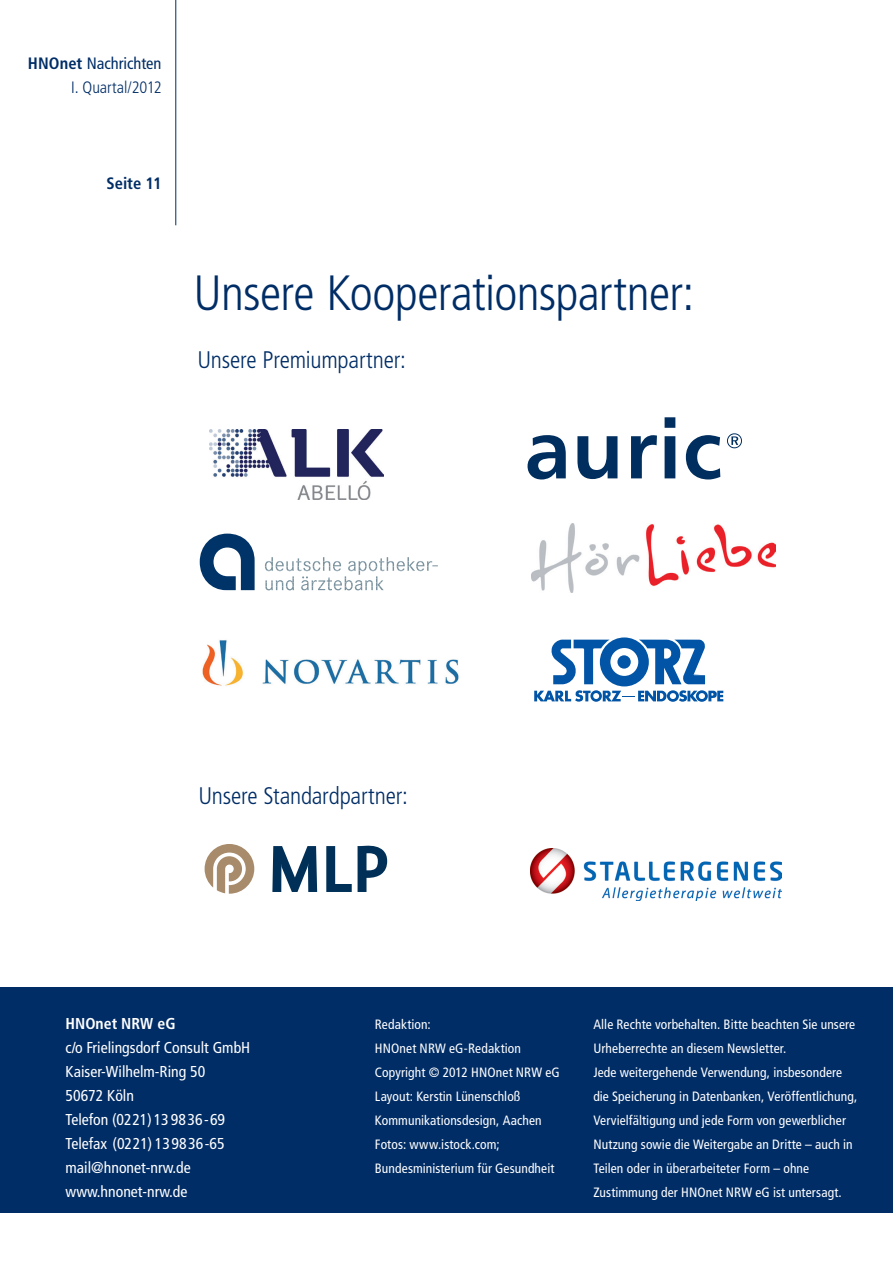
<style>
.page{position:relative;width:893px;height:1263px;background:#fff}
.page>*{position:absolute;margin:0;border:0;box-sizing:border-box;transform-origin:0 0}
.t1{font:300 condensed 49.5px "Frutiger LT";letter-spacing:-.015em;color:#002d66}
.t2{font:300 condensed 24px "Frutiger LT";letter-spacing:-.01em;color:#002d66}
.t3{font:300 condensed 16.5px/24px "Frutiger LT";letter-spacing:-.005em;color:#002d66;text-align:right}
.t4{font:700 condensed 16.5px "Frutiger LT";color:#002d66}
.t5{font:condensed 15.75px/24px "Frutiger LT";color:#fff}
.t6{font:700 condensed 15.75px "Frutiger LT";color:#fff}
.t7{font:condensed 13.5px/24px "Frutiger LT";letter-spacing:.01em;color:#fff}
.s1{font-weight:700}
.s2{font-weight:400}
</style>
<div class="page">
<hr style="left:175px;top:0;width:1px;height:225px;background:#002d66">
<div style="left:0;top:988px;width:893px;height:225px;background:#002d66"></div>
<svg style="left:534px;top:637px;width:189px;height:65px"></svg>
<img style="left:202px;top:640px;width:257px;height:46px">
<img style="left:210px;top:429px;width:174px;height:70px">
<svg style="left:205px;top:844px;width:49px;height:50px"></svg>
<svg style="left:358px;top:845px;width:29px;height:47px"></svg>
<svg style="left:326px;top:846px;width:26px;height:46px"></svg>
<svg style="left:272px;top:846px;width:45px;height:46px"></svg>
<img style="left:531px;top:849px;width:250px;height:52px">
<img style="left:531px;top:523px;width:244px;height:69px">
<svg style="left:200px;top:534px;width:55px;height:56px"></svg>
<svg style="left:265px;top:557px;width:173px;height:33px"></svg>
<svg style="left:727px;top:433px;width:15px;height:15px"></svg>
<svg style="left:528px;top:435px;width:38px;height:44px"></svg>
<svg style="left:577px;top:436px;width:40px;height:43px"></svg>
<svg style="left:631px;top:435px;width:26px;height:43px"></svg>
<svg style="left:665px;top:417px;width:10px;height:61px"></svg>
<svg style="left:686px;top:435px;width:34px;height:44px"></svg>
<p class="t3" style="left:28px;top:52px;width:135px"><span class="s1">HNOnet</span> <span class="s2">Nachrichten<br></span>I. Quartal/2012</p>
<p class="t4" style="left:106px;top:174px;width:57px">Seite 11</p>
<h1 class="t1" style="left:194px;top:265px;width:502px">Unsere Kooperationspartner:</h1>
<h2 class="t2" style="left:197px;top:346px;width:210px">Unsere Premiumpartner:</h2>
<h2 class="t2" style="left:198px;top:782px;width:211px">Unsere Standardpartner:</h2>
<p class="t6" style="left:66px;top:1014px;width:111px">HNOnet NRW eG</p>
<p class="t5" style="left:66px;top:1036px;width:186px">c/o Frielingsdorf Consult GmbH<br>Kaiser-Wilhelm-Ring 50<br>50672 Köln<br>Telefon (0221) 13 9836-69<br>Telefax (0221) 139836- 65 mail@hnonet-nrw.de www.hnonet-nrw.de</p>
<p class="t7" style="left:375px;top:1013px;width:187px">Redaktion:<br>HNOnet NRW eG-Redaktion<br>Copyright © 2012 HNOnet NRW eG<br>Layout: Kerstin Lünenschloß<br>Kommunikationsdesign, Aachen<br>Fotos: www.istock.com;<br>Bundesministerium für Gesundheit</p>
<p class="t7" style="left:593px;top:1013px;width:266px">Alle Rechte vorbehalten. Bitte beachten Sie unsere Urheberrechte an diesem Newsletter.<br>Jede weitergehende Verwendung, insbesondere die Speicherung in Datenbanken, Veröffentlichung, Vervielfältigung und jede Form von gewerblicher Nutzung sowie die Weitergabe an Dritte – auch in Teilen oder in überarbeiteter Form – ohne Zustimmung der HNOnet NRW eG ist untersagt.</p>
</div>
